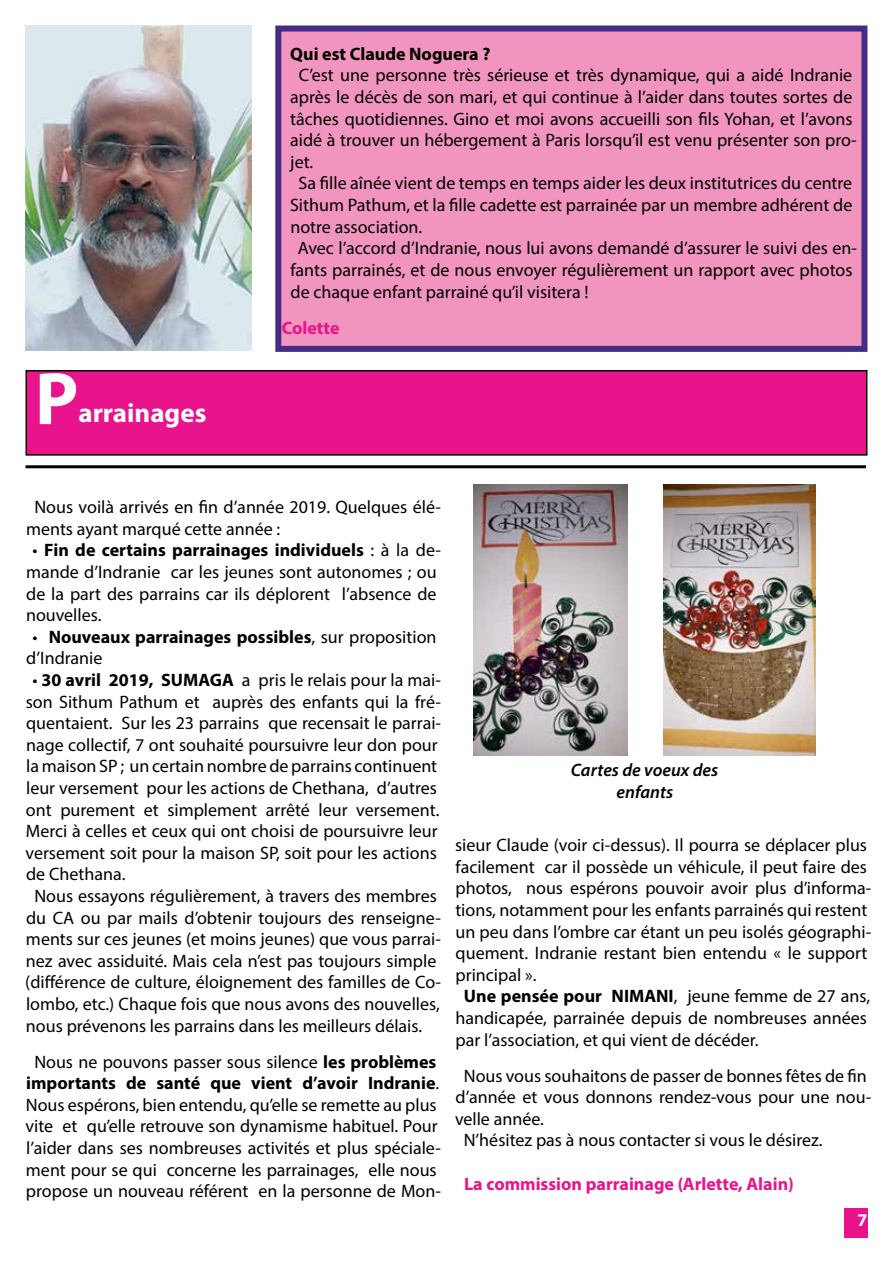
<style>
.page{position:relative;width:893px;height:1263px;background:#fff}
.page>*{position:absolute;margin:0;border:0;box-sizing:border-box;transform-origin:0 0}
.t1{font:700 75px "Myriad Pro";color:#fff}
.t2{font:700 27px "Myriad Pro";color:#fff}
.t3{font:18px/21.6px "Myriad Pro";color:#000}
.t4{font:700 18px/21.6px "Myriad Pro";color:#000}
.t5{font:700 18px "Myriad Pro";color:#e9138c}
.t6{font:italic 600 18px/21.6px "Myriad Pro";color:#000;text-align:center}
.t7{font:700 18px "Myriad Pro";color:#fff}
.s1{font-weight:700}
.s2{font-weight:400}
</style>
<div class="page">
<div style="left:844px;top:1208px;width:23px;height:29px;background:#e9138c"></div>
<div style="left:26px;top:371px;width:841px;height:84px;background:#e9138c"></div>
<div style="left:26px;top:370px;width:841px;height:86px;border:2px solid #000"></div>
<hr style="left:26px;top:465px;width:840px;height:3px;background:#000">
<img style="left:473px;top:485px;width:155px;height:271px">
<img style="left:663px;top:485px;width:153px;height:271px">
<div style="left:278px;top:29px;width:586px;height:320px;background:#f295be"></div>
<div style="left:275px;top:26px;width:592px;height:326px;border:6px solid #432d84"></div>
<img style="left:26px;top:26px;width:226px;height:324px">
<h1 class="t1" style="left:35px;top:350px;width:45px">P</h1>
<h2 class="t2" style="left:78px;top:395px;width:129px">arrainages</h2>
<p class="t4" style="left:290px;top:42px;width:202px">Qui est Claude Noguera ?</p>
<p class="t3" style="left:299px;top:64px;width:555px">C’est une personne très sérieuse et très dynamique, qui a aidé Indranie</p>
<p class="t3" style="left:290px;top:86px;width:564px">après le décès de son mari, et qui continue à l’aider dans toutes sortes de</p>
<p class="t3" style="left:290px;top:108px;width:564px">tâches quotidiennes. Gino et moi avons accueilli son fils Yohan, et l’avons</p>
<p class="t3" style="left:290px;top:129px;width:568px">aidé à trouver un hébergement à Paris lorsqu’il est venu présenter son pro-</p>
<p class="t3" style="left:290px;top:151px;width:25px">jet.</p>
<p class="t3" style="left:299px;top:172px;width:555px">Sa fille aînée vient de temps en temps aider les deux institutrices du centre</p>
<p class="t3" style="left:290px;top:194px;width:564px">Sithum Pathum, et la fille cadette est parrainée par un membre adhérent de</p>
<p class="t3" style="left:290px;top:216px;width:133px">notre association.</p>
<p class="t3" style="left:298px;top:237px;width:561px">Avec l’accord d’Indranie, nous lui avons demandé d’assurer le suivi des en-</p>
<p class="t3" style="left:290px;top:259px;width:564px">fants parrainés, et de nous envoyer régulièrement un rapport avec photos</p>
<p class="t3" style="left:291px;top:280px;width:300px">de chaque enfant parrainé qu’il visitera !</p>
<p class="t5" style="left:282px;top:316px;width:59px">Colette</p>
<p class="t3" style="left:26px;top:496px;width:417px;text-indent:8px">Nous voilà arrivés en fin d’année 2019. Quelques élé&shy;ments ayant marqué cette année :</p>
<p class="t3" style="left:26px;top:539px;width:417px;text-indent:6px">• <span class="s1">Fin de certains parrainages individuels</span> : à la de&shy;mande d’Indranie car les jeunes sont autonomes ; ou de la part des parrains car ils déplorent l’absence de nouvelles.</p>
<p class="t4" style="left:26px;top:625px;width:412px;text-indent:6px"><span class="s2">•</span> Nouveaux parrainages possibles<span class="s2">, sur proposition d’Indranie</span></p>
<p class="t3" style="left:33px;top:669px;width:410px">• <span class="s1">30 avril 2019, SUMAGA</span> a pris le relais pour la mai-</p>
<p class="t3" style="left:26px;top:690px;width:417px">son Sithum Pathum et auprès des enfants qui la fré-</p>
<p class="t3" style="left:26px;top:712px;width:416px">quentaient. Sur les 23 parrains que recensait le parrai-</p>
<p class="t3" style="left:26px;top:734px;width:413px">nage collectif, 7 ont souhaité poursuivre leur don pour</p>
<p class="t3" style="left:26px;top:755px;width:413px">la maison SP ; un certain nombre de parrains continuent</p>
<p class="t3" style="left:26px;top:777px;width:412px">leur versement pour les actions de Chethana, d’autres</p>
<p class="t3" style="left:26px;top:798px;width:415px">ont purement et simplement arrêté leur versement.</p>
<p class="t3" style="left:26px;top:820px;width:413px">Merci à celles et ceux qui ont choisi de poursuivre leur</p>
<p class="t3" style="left:26px;top:842px;width:413px">versement soit pour la maison SP, soit pour les actions</p>
<p class="t3" style="left:26px;top:863px;width:101px">de Chethana.</p>
<p class="t3" style="left:34px;top:885px;width:404px">Nous essayons régulièrement, à travers des membres</p>
<p class="t3" style="left:26px;top:906px;width:416px">du CA ou par mails d’obtenir toujours des renseigne-</p>
<p class="t3" style="left:26px;top:928px;width:417px">ments sur ces jeunes (et moins jeunes) que vous parrai-</p>
<p class="t3" style="left:26px;top:950px;width:412px">nez avec assiduité. Mais cela n’est pas toujours simple</p>
<p class="t3" style="left:25px;top:971px;width:417px">(différence de culture, éloignement des familles de Co-</p>
<p class="t3" style="left:26px;top:993px;width:415px">lombo, etc.) Chaque fois que nous avons des nouvelles,</p>
<p class="t3" style="left:26px;top:1014px;width:398px">nous prévenons les parrains dans les meilleurs délais.</p>
<p class="t3" style="left:25px;top:1050px;width:417px;text-align:center">Nous ne pouvons passer sous silence <span class="s1">les problèmes importants de santé que vient d’avoir Indranie</span>.<br>Nous espérons, bien entendu, qu’elle se remette au plus vite et qu’elle retrouve son dynamisme habituel. Pour l’aider dans ses nombreuses activités et plus spéciale&shy;ment pour se qui concerne les parrainages, elle nous propose un nouveau référent en la personne de Mon-</p>
<p class="t6" style="left:571px;top:759px;width:149px">Cartes de voeux des enfants</p>
<p class="t3" style="left:455px;top:834px;width:413px">sieur Claude (voir ci-dessus). Il pourra se déplacer plus</p>
<p class="t3" style="left:455px;top:856px;width:413px">facilement car il possède un véhicule, il peut faire des</p>
<p class="t3" style="left:455px;top:877px;width:417px">photos, nous espérons pouvoir avoir plus d’informa-</p>
<p class="t3" style="left:455px;top:899px;width:414px">tions, notamment pour les enfants parrainés qui restent</p>
<p class="t3" style="left:455px;top:920px;width:417px">un peu dans l’ombre car étant un peu isolés géographi-</p>
<p class="t3" style="left:456px;top:942px;width:413px">quement. Indranie restant bien entendu « le support</p>
<p class="t3" style="left:455px;top:964px;width:82px">principal ».</p>
<p class="t4" style="left:464px;top:985px;width:408px">Une pensée pour NIMANI<span class="s2">, jeune femme de 27 ans,</span></p>
<p class="t3" style="left:455px;top:1007px;width:413px">handicapée, parrainée depuis de nombreuses années</p>
<p class="t3" style="left:455px;top:1028px;width:305px">par l’association, et qui vient de décéder.</p>
<p class="t3" style="left:464px;top:1064px;width:404px">Nous vous souhaitons de passer de bonnes fêtes de fin</p>
<p class="t3" style="left:456px;top:1086px;width:417px">d’année et vous donnons rendez-vous pour une nou-</p>
<p class="t3" style="left:455px;top:1108px;width:91px">velle année.</p>
<p class="t3" style="left:464px;top:1129px;width:360px">N’hésitez pas à nous contacter si vous le désirez.</p>
<p class="t5" style="left:464px;top:1172px;width:331px">La commission parrainage (Arlette, Alain)</p>
<p class="t7" style="left:857px;top:1208px;width:11px">7</p>
</div>
